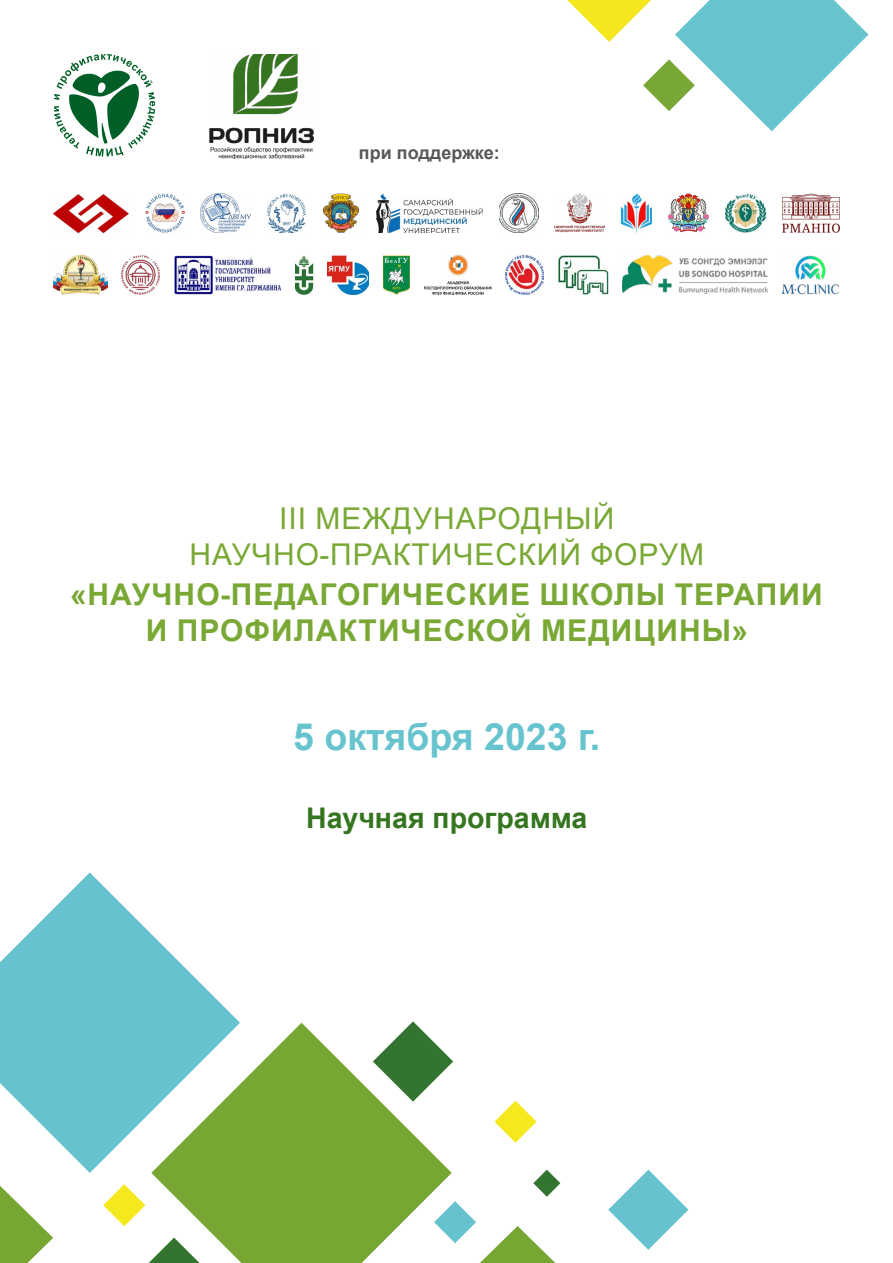
<style>
.page{position:relative;width:893px;height:1263px;background:#fff}
.page>*{position:absolute;margin:0;border:0;box-sizing:border-box;transform-origin:0 0}
.t1{font:700 37.5px "Arial";color:#67c4cf}
.t2{font:700 30px/36px "Arial";letter-spacing:.035em;color:#79a835;text-align:center}
.t3{font:30px/36px "Arial";letter-spacing:.035em;color:#79a835;text-align:center}
.t4{font:700 28.5px "Arial";color:#357520}
.t5{font:700 18px "Arial";color:#575756}
</style>
<div class="page">
<svg style="left:54px;top:54px;width:101px;height:102px"></svg>
<img style="left:209px;top:54px;width:105px;height:104px">
<svg style="left:567px;top:0;width:301px;height:131px"></svg>
<svg style="left:151px;top:1023px;width:298px;height:240px;fill:#78a633"></svg>
<svg style="left:0;top:872px;width:240px;height:301px;fill:#66c2cf"></svg>
<svg style="left:149px;top:1237px;width:50px;height:26px"></svg>
<svg style="left:373px;top:1021px;width:80px;height:81px"></svg>
<svg style="left:0;top:1186px;width:53px;height:77px"></svg>
<svg style="left:494px;top:1101px;width:43px;height:42px"></svg>
<svg style="left:103px;top:1184px;width:42px;height:42px"></svg>
<img style="left:782px;top:194px;width:58px;height:38px">
<img style="left:200px;top:194px;width:51px;height:39px">
<img style="left:53px;top:194px;width:76px;height:39px">
<img style="left:145px;top:194px;width:39px;height:39px">
<img style="left:267px;top:194px;width:39px;height:39px">
<img style="left:377px;top:194px;width:106px;height:39px">
<img style="left:499px;top:194px;width:39px;height:38px">
<img style="left:554px;top:194px;width:51px;height:38px">
<img style="left:621px;top:194px;width:31px;height:38px">
<img style="left:668px;top:194px;width:41px;height:38px">
<img style="left:725px;top:194px;width:41px;height:38px">
<img style="left:322px;top:194px;width:38px;height:38px">
<img style="left:506px;top:256px;width:37px;height:38px">
<img style="left:53px;top:255px;width:54px;height:39px">
<img style="left:122px;top:255px;width:38px;height:39px">
<img style="left:175px;top:255px;width:106px;height:39px">
<img style="left:782px;top:255px;width:57px;height:39px">
<img style="left:558px;top:256px;width:50px;height:38px">
<img style="left:295px;top:255px;width:18px;height:39px">
<img style="left:328px;top:255px;width:41px;height:39px">
<img style="left:424px;top:255px;width:67px;height:39px">
<img style="left:383px;top:255px;width:27px;height:39px">
<svg style="left:608px;top:1170px;width:80px;height:80px"></svg>
<svg style="left:434px;top:1170px;width:126px;height:93px"></svg>
<img style="left:623px;top:255px;width:145px;height:39px">
<p class="t5" style="left:359px;top:140px;width:142px">при поддержке:</p>
<p class="t3" style="left:189px;top:500px;width:516px">III МЕЖДУНАРОДНЫЙ<br>НАУЧНО-ПРАКТИЧЕСКИЙ ФОРУМ</p>
<p class="t2" style="left:70px;top:577px;width:754px">«НАУЧНО-ПЕДАГОГИЧЕСКИЕ ШКОЛЫ ТЕРАПИИ<br>И ПРОФИЛАКТИЧЕСКОЙ МЕДИЦИНЫ»</p>
<p class="t1" style="left:293px;top:711px;width:309px">5 октября 2023 г.</p>
<p class="t4" style="left:306px;top:797px;width:283px">Научная программа</p>
</div>
